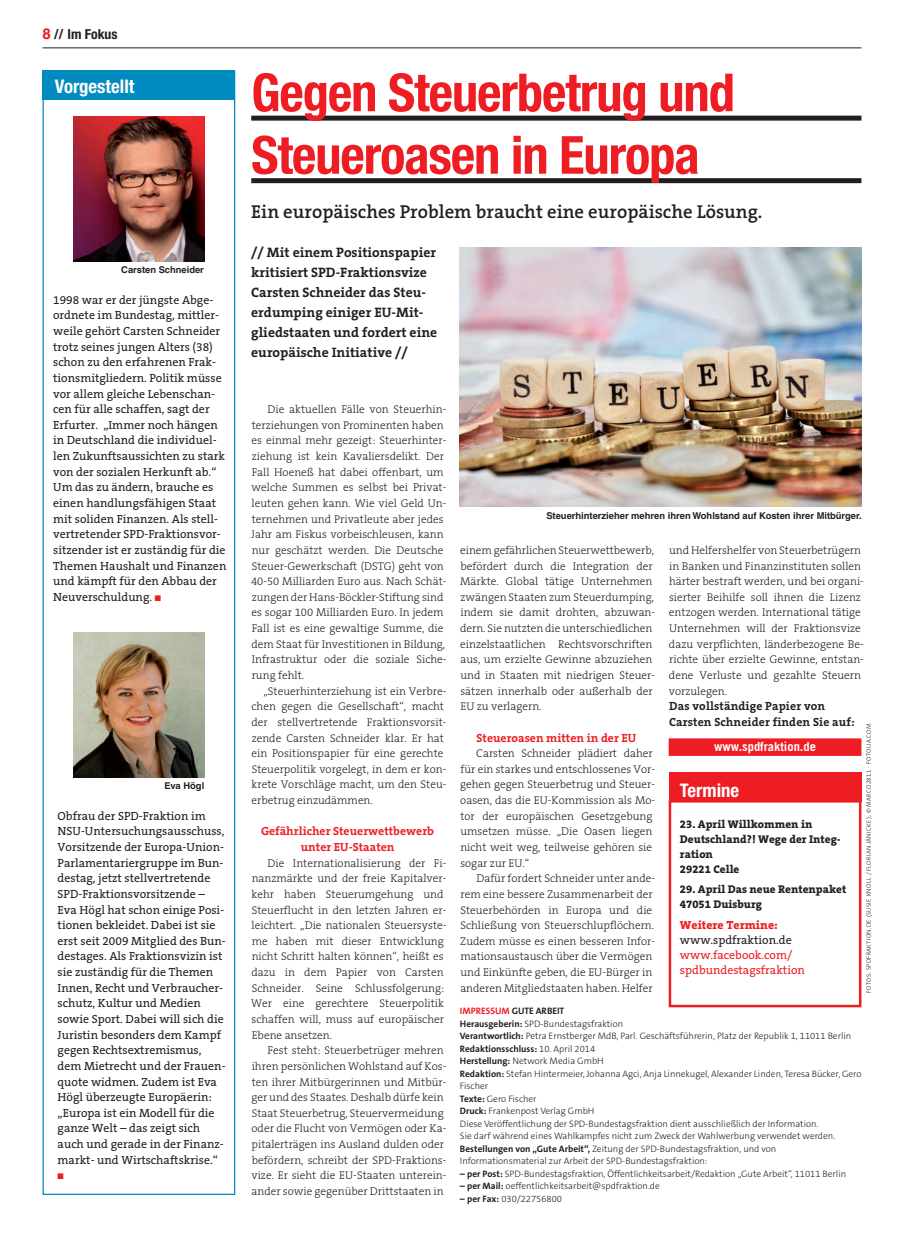
<style>
.page{position:relative;width:904px;height:1241px;background:#fff}
.page>*{position:absolute;margin:0;border:0;box-sizing:border-box;transform-origin:0 0}
.t1{font:700 condensed 52.5px/62.5px "Helvetica Neue LT";letter-spacing:-.02em;color:#ee1d23}
.t2{font:600 18.75px "The Serif B6";color:#231f20}
.t3{font:700 condensed 18.75px "Helvetica Neue LT";color:#fff}
.t4{font:700 13.75px/20px "The Serif B7";color:#231f20}
.t5{font:700 condensed 13.75px "Helvetica Neue LT";color:#231f20}
.t6{font:700 12.5px "Trade Gothic";color:#fff}
.t7{font:11.88px/15.6px "The Serif B5 Plain";color:#231f20}
.t8{font:700 11.88px/15.6px "The Serif B7";color:#ee1d23;text-align:center}
.t9{font:700 11.88px/15.6px "The Serif B7";letter-spacing:.01em;color:#231f20}
.t10{font:11.88px/15px "The Serif B5 Plain";color:#ee1d23}
.t11{font:800 11.88px "The Serif B8";color:#ee1d23}
.t12{font:300 11.25px/15.6px "The Serif B3";color:#231f20}
.t13{font:800 11.25px/15px "The Serif B8";color:#231f20}
.t14{font:300 9.38px/12.5px "The Sans B3";color:#231f20}
.t15{font:700 9.38px "Helvetica LT";color:#231f20}
.t16{font:700 9.38px "The Sans B7";color:#231f20}
.t17{font:8.12px "Zapf Dingbats ITC";color:#ee1d23}
.t18{font:300 6.25px "The Sans B3";letter-spacing:.05em;color:#231f20}
.s1{font-family:"Helvetica LT";font-stretch:normal;font-size:15px;color:#ee1d23}
.s2{color:#ee1d23}
.s3{font-family:"The Sans B7";font-weight:700}
.s4{font-family:"The Sans B3";font-weight:300}
</style>
<div class="page">
<hr style="left:43px;top:48px;width:818px;height:1px;background:#231f20">
<div style="left:251px;top:116px;width:610px;height:5px;background:#231f20"></div>
<div style="left:251px;top:178px;width:610px;height:5px;background:#231f20"></div>
<img style="left:460px;top:247px;width:401px;height:260px">
<div style="left:43px;top:71px;width:192px;height:1123px;border:1px solid #008bc0"></div>
<img style="left:73px;top:116px;width:131px;height:145px">
<div style="left:43px;top:71px;width:192px;height:29px;background:#008bc0"></div>
<div style="left:668px;top:738px;width:193px;height:17px;background:#ee1d23"></div>
<div style="left:668px;top:800px;width:193px;height:207px;border:2px solid #ee1d23"></div>
<div style="left:668px;top:772px;width:193px;height:29px;background:#ee1d23"></div>
<img style="left:73px;top:632px;width:131px;height:145px">
<p class="t5" style="left:43px;top:26px;width:77px"><span class="s1">8</span> // Im Fokus</p>
<h2 class="t3" style="left:55px;top:74px;width:81px">Vorgestellt</h2>
<p class="t15" style="left:121px;top:264px;width:84px">Carsten Schneider</p>
<p class="t7" style="left:53px;top:292px;width:175px">1998 war er der jüngste Abge&shy;ordnete im Bundestag, mittler&shy;weile gehört Carsten Schneider trotz seines jungen Alters (38) schon zu den erfahrenen Frak&shy;tionsmitgliedern. Politik müsse vor allem gleiche Lebenschan&shy;cen für alle schaffen, sagt der<br>Erfurter. „Immer noch hängen in Deutschland die individuel&shy;len Zukunftsaussichten zu stark von der sozialen Herkunft ab.“<br>Um das zu ändern, brauche es einen handlungsfähigen Staat mit soliden Finanzen. Als stell&shy;vertretender SPD-Fraktionsvor&shy;sitzender ist er zuständig für die<br>Themen Haushalt und Finanzen und kämpft für den Abbau der<br>Neuverschuldung. <span class="s2">■</span></p>
<p class="t15" style="left:164px;top:779px;width:41px">Eva Högl</p>
<p class="t7" style="left:58px;top:808px;width:170px">Obfrau der SPD-Fraktion im<br>NSU-Untersuchungsausschuss,<br>Vorsitzende der Europa-Union-<br>Parlamentariergruppe im Bun&shy;destag, jetzt stellvertretende<br>SPD-Fraktionsvorsitzende –<br>Eva Högl hat schon einige Posi&shy;tionen bekleidet. Dabei ist sie erst seit 2009 Mitglied des Bun&shy;destages. Als Fraktionsvizin ist sie zuständig für die Themen<br>Innen, Recht und Verbraucher&shy;schutz, Kultur und Medien sowie Sport. Dabei will sich die<br>Juristin besonders dem Kampf gegen Rechtsextremismus, dem Mietrecht und der Frauen&shy;quote widmen. Zudem ist Eva<br>Högl überzeugte Europäerin: „Europa ist ein Modell für die ganze Welt – das zeigt sich auch und gerade in der Finanz&shy;markt- und Wirtschaftskrise.“</p>
<p class="t17" style="left:58px;top:1172px;width:8px">■</p>
<h1 class="t1" style="left:251px;top:61px;width:485px">Gegen Steuerbetrug und<br>Steueroasen in Europa</h1>
<h2 class="t2" style="left:251px;top:202px;width:513px">Ein europäisches Problem braucht eine europäische Lösung.</h2>
<p class="t4" style="left:251px;top:242px;width:187px">// Mit einem Positionspapier kritisiert SPD-Fraktionsvize<br>Carsten Schneider das Steu&shy;erdumping einiger EU-Mit&shy;gliedstaaten und fordert eine europäische Initiative //</p>
<p class="t12" style="left:251px;top:402px;width:197px;text-indent:17px">Die aktuellen Fälle von Steuerhin&shy;terziehungen von Prominenten haben es einmal mehr gezeigt: Steuerhinter&shy;ziehung ist kein Kavaliersdelikt. Der Fall Hoeneß hat dabei offenbart, um welche Summen es selbst bei Privat&shy;leuten gehen kann. Wie viel Geld Un&shy;ternehmen und Privatleute aber jedes Jahr am Fiskus vorbeischleusen, kann nur geschätzt werden. Die Deutsche Steuer-Gewerkschaft (DSTG) geht von 40-50 Milliarden Euro aus. Nach Schät&shy;zungen der Hans-Böckler-Stiftung sind es sogar 100 Milliarden Euro. In jedem Fall ist es eine gewaltige Summe, die dem Staat für Investitionen in Bildung, Infrastruktur oder die soziale Siche&shy;rung fehlt.</p>
<p class="t12" style="left:251px;top:683px;width:196px;text-indent:12px">„Steuerhinterziehung ist ein Verbre&shy;chen gegen die Gesellschaft“, macht der stellvertretende Fraktionsvorsit&shy;zende Carsten Schneider klar. Er hat ein Positionspapier für eine gerechte Steuerpolitik vorgelegt, in dem er kon&shy;krete Vorschläge macht, um den Steu&shy;erbetrug einzudämmen.</p>
<p class="t8" style="left:261px;top:823px;width:174px">Gefährlicher Steuerwettbewerb unter EU-Staaten</p>
<p class="t12" style="left:251px;top:855px;width:197px;text-indent:16px">Die Internationalisierung der Fi&shy;nanzmärkte und der freie Kapitalver&shy;kehr haben Steuerumgehung und Steuerflucht in den letzten Jahren er&shy;leichtert. „Die nationalen Steuersyste&shy;me haben mit dieser Entwicklung nicht Schritt halten können“, heißt es dazu in dem Papier von Carsten Schneider. Seine Schlussfolgerung:<br>Wer eine gerechtere Steuerpolitik schaffen will, muss auf europäischer Ebene ansetzen.</p>
<p class="t12" style="left:251px;top:1042px;width:197px;text-indent:16px">Fest steht: Steuerbetrüger mehren ihren persönlichen Wohlstand auf Kos&shy;ten ihrer Mitbürgerinnen und Mitbür&shy;ger und des Staates. Deshalb dürfe kein Staat Steuerbetrug, Steuervermeidung oder die Flucht von Vermögen oder Ka&shy;pitalerträgen ins Ausland dulden oder befördern, schreibt der SPD-Fraktions&shy;vize. Er sieht die EU-Staaten unterein&shy;ander sowie gegenüber Drittstaaten in</p>
<p class="t15" style="left:546px;top:510px;width:317px">Steuerhinterzieher mehren ihren Wohlstand auf Kosten ihrer Mitbürger.</p>
<p class="t12" style="left:460px;top:542px;width:196px">einem gefährlichen Steuerwettbewerb, befördert durch die Integration der Märkte. Global tätige Unternehmen zwängen Staaten zum Steuerdumping, indem sie damit drohten, abzuwan&shy;dern. Sie nutzten die unterschiedlichen einzelstaatlichen Rechtsvorschriften aus, um erzielte Gewinne abzuziehen und in Staaten mit niedrigen Steuer&shy;sätzen innerhalb oder außerhalb der EU zu verlagern.</p>
<p class="t8" style="left:476px;top:730px;width:161px">Steueroasen mitten in der EU</p>
<p class="t12" style="left:460px;top:745px;width:197px;text-indent:16px">Carsten Schneider plädiert daher für ein starkes und entschlossenes Vor&shy;gehen gegen Steuerbetrug und Steuer&shy;oasen, das die EU-Kommission als Mo&shy;tor der europäischen Gesetzgebung umsetzen müsse. „Die Oasen liegen nicht weit weg, teilweise gehören sie sogar zur EU.“</p>
<p class="t12" style="left:460px;top:870px;width:196px;text-indent:16px">Dafür fordert Schneider unter ande&shy;rem eine bessere Zusammenarbeit der Steuerbehörden in Europa und die Schließung von Steuerschlupflöchern.<br>Zudem müsse es einen besseren Infor&shy;mationsaustausch über die Vermögen und Einkünfte geben, die EU-Bürger in anderen Mitgliedstaaten haben. Helfer</p>
<p class="t12" style="left:669px;top:542px;width:196px">und Helfershelfer von Steuerbetrügern in Banken und Finanzinstituten sollen härter bestraft werden, und bei organi&shy;sierter Beihilfe soll ihnen die Lizenz entzogen werden. International tätige Unternehmen will der Fraktionsvize dazu verpflichten, länderbezogene Be&shy;richte über erzielte Gewinne, entstan&shy;dene Verluste und gezahlte Steuern vorzulegen.</p>
<p class="t9" style="left:669px;top:698px;width:187px">Das vollständige Papier von<br>Carsten Schneider finden Sie auf:</p>
<p class="t18" style="left:865px;top:992px;width:271px;rotate:-90deg">Fotos: spdfraktion.de (Susie Knoll / Florian Jänicke); © Marco2811 - Fotolia.com</p>
<p class="t6" style="left:714px;top:739px;width:103px">www.spdfraktion.de</p>
<h2 class="t3" style="left:680px;top:778px;width:61px">Termine</h2>
<p class="t13" style="left:680px;top:816px;width:162px">23. April Willkommen in<br>Deutschland?! Wege der Integ&shy;ration<br>29221 Celle</p>
<p class="t13" style="left:680px;top:882px;width:168px">29. April Das neue Rentenpaket<br>47051 Duisburg</p>
<p class="t11" style="left:680px;top:918px;width:99px">Weitere Termine:</p>
<p class="t7" style="left:680px;top:932px;width:113px">www.spdfraktion.de</p>
<p class="t10" style="left:680px;top:947px;width:126px">www.facebook.com/ spdbundestagsfraktion</p>
<p class="t16" style="left:460px;top:1005px;width:106px"><span class="s2">Impressum</span> GUTE ARBEIT</p>
<p class="t14" style="left:460px;top:1017px;width:393px"><span class="s3">Herausgeberin:</span> SPD-Bundestagsfraktion<br><span class="s3">Verantwortlich:</span> Petra E rnstberger MdB, Parl. Geschäftsführerin, Platz der Republik 1, 11011 Berlin</p>
<p class="t16" style="left:460px;top:1043px;width:137px">Redaktionsschluss: <span class="s4">10. April 2014</span></p>
<p class="t14" style="left:460px;top:1054px;width:403px"><span class="s3">Herstellung:</span> N etwork Media GmbH<br><span class="s3">Redaktion:</span> Stefan H intermeier, Johanna Agci, Anja Linnekugel, Alexander Linden, Teresa Bücker, Gero Fischer<br><span class="s3">Texte:</span> Gero Fischer<br><span class="s3">Druck:</span> Frankenpost Verlag GmbH<br>Diese Veröffentlichung der SPD-Bundestagsfraktion dient ausschließlich der I nformation.<br>Sie darf während eines Wahlkampfes nicht zum Zweck der Wahlwerbung verwendet werden.<br><span class="s3">Bestellungen von „Gute Arbeit“,</span> Zeitung der SPD-Bundestagsfraktion, und von<br>I nformationsmaterial zur Arbeit der SPD-Bundestagsfraktion:</p>
<p class="t14" style="left:460px;top:1167px;width:388px"><span class="s3">– per Post:</span> SPD-Bundestagsfraktion, Öffentlichkeitsarbeit/Redaktion „Gute Arbeit“, 11011 Berlin</p>
<p class="t14" style="left:460px;top:1179px;width:201px"><span class="s3">– per Mail:</span> oeffentlichkeitsarbeit@spdfraktion.de</p>
<p class="t14" style="left:460px;top:1192px;width:104px"><span class="s3">– per Fax:</span> 030/22756800</p>
</div>
